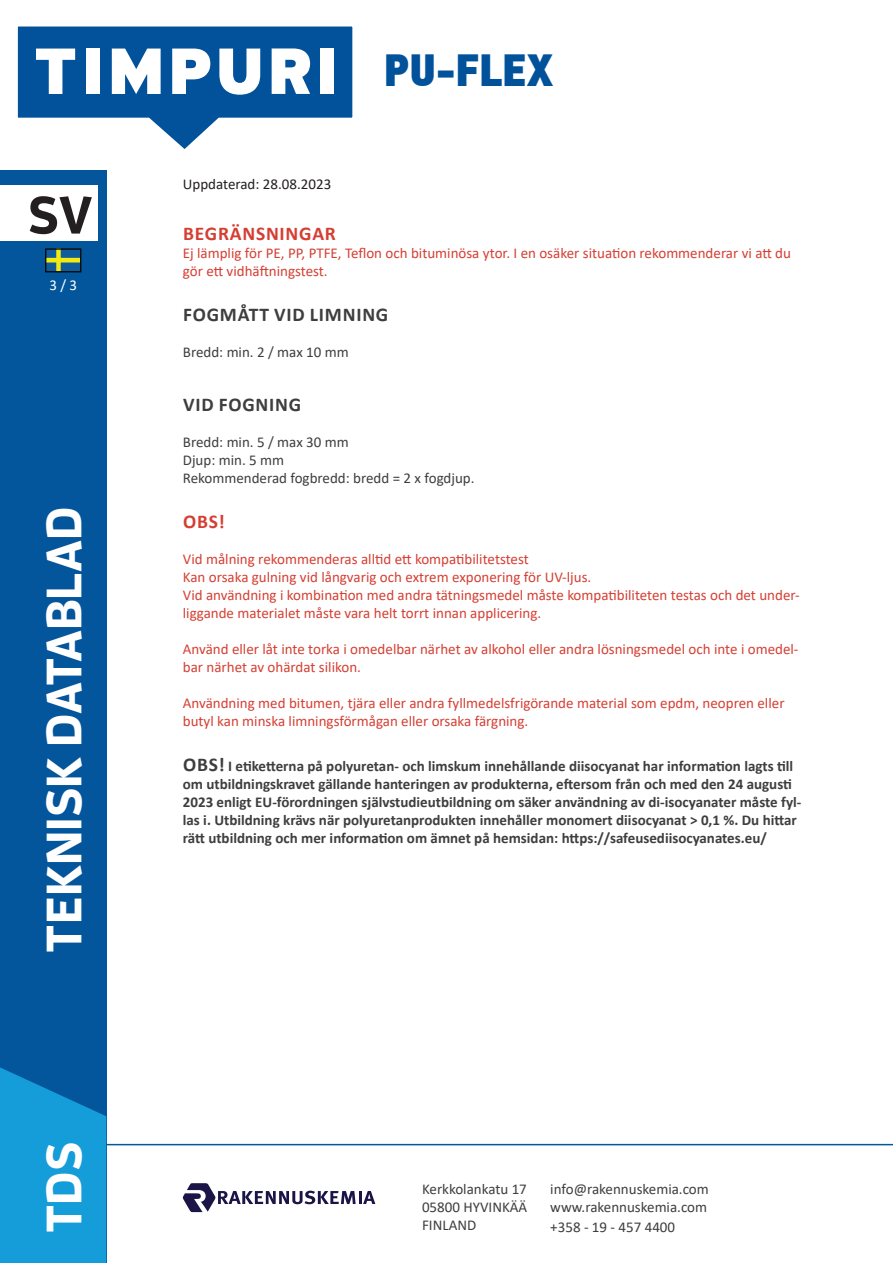
<style>
.page{position:relative;width:893px;height:1263px;background:#fff}
.page>*{position:absolute;margin:0;border:0;box-sizing:border-box;transform-origin:0 0}
.t1{font:700 52.5px "Enzo OT";color:#231f20}
.t2{font:700 49.5px "Enzo OT";color:#fff}
.t3{font:45px "PF Din Text Cond Pro X Black";color:#01529a}
.t4{font:700 19.5px "Calibri";letter-spacing:.04em;color:#3e3e3f}
.t5{font:700 19.5px "Calibri";letter-spacing:.04em;color:#d53f33}
.t6{font:15px/18px "Calibri";color:#d53f33}
.t7{font:700 15px/18px "Calibri";color:#3e3e3f}
.t8{font:15px/18px "Calibri";color:#3e3e3f;text-align:justify}
.t9{font:15px "Calibri";color:#231f20}
.t10{font:15px "Calibri";color:#fff}
.s1{font-size:19.5px}
</style>
<div class="page">
<div style="left:0;top:170px;width:106px;height:1093px;background:#03569c"></div>
<svg style="left:0;top:1067px;width:106px;height:196px;background:#1194d1"></svg>
<hr style="left:106px;top:1144px;width:787px;height:1px;background:#005c98">
<div style="left:0;top:186px;width:98px;height:55px;background:#fff"></div>
<svg style="left:17px;top:26px;width:336px;height:123px"></svg>
<svg style="left:182px;top:1183px;width:193px;height:29px"></svg>
<svg style="left:45px;top:248px;width:36px;height:24px"></svg>
<h1 class="t1" style="left:28px;top:182px;width:66px">SV</h1>
<p class="t10" style="left:49px;top:275px;width:29px">3 / 3</p>
<h2 class="t2" style="left:33px;top:952px;width:448px;rotate:-90deg">TEKNISK DATABLAD</h2>
<h2 class="t2" style="left:33px;top:1233px;width:93px;rotate:-90deg">TDS</h2>
<p class="t9" style="left:183px;top:173px;width:150px">Uppdaterad: 28.08.2023</p>
<h3 class="t3" style="left:384px;top:43px;width:171px">PU-FLEX</h3>
<h3 class="t5" style="left:183px;top:220px;width:154px">BEGRÄNSNINGAR</h3>
<p class="t6" style="left:183px;top:244px;width:610px">Ej lämplig för PE, PP, PTFE, Teflon och bituminösa ytor. I en osäker situation rekommenderar vi att du gör ett vidhäftningstest.</p>
<h3 class="t4" style="left:183px;top:301px;width:207px">FOGMÅTT VID LIMNING</h3>
<p class="t8" style="left:183px;top:343px;width:167px">Bredd: min. 2 / max 10 mm</p>
<h3 class="t4" style="left:183px;top:391px;width:120px">VID FOGNING</h3>
<p class="t8" style="left:183px;top:433px;width:293px;text-align:left">Bredd: min. 5 / max 30 mm<br>Djup: min. 5 mm<br>Rekommenderad fogbredd: bredd = 2 x fogdjup.</p>
<h3 class="t5" style="left:183px;top:508px;width:43px">OBS!</h3>
<p class="t6" style="left:183px;top:550px;width:618px">Vid målning rekommenderas alltid ett kompatibilitetstest<br>Kan orsaka gulning vid långvarig och extrem exponering för UV-ljus.<br>Vid användning i kombination med andra tätningsmedel måste kompatibiliteten testas och det under&shy;liggande materialet måste vara helt torrt innan applicering.</p>
<p class="t6" style="left:183px;top:640px;width:617px">Använd eller låt inte torka i omedelbar närhet av alkohol eller andra lösningsmedel och inte i omedel&shy;bar närhet av ohärdat silikon.</p>
<p class="t6" style="left:183px;top:694px;width:603px">Användning med bitumen, tjära eller andra fyllmedelsfrigörande material som epdm, neopren eller butyl kan minska limningsförmågan eller orsaka färgning.</p>
<p class="t7" style="left:183px;top:757px;width:620px"><span class="s1">OBS!</span> I etiketterna på polyuretan- och limskum innehållande diisocyanat har information lagts till om utbildningskravet gällande hanteringen av produkterna, eftersom från och med den 24 augusti 2023 enligt EU-förordningen självstudieutbildning om säker användning av di-isocyanater måste fyl&shy;las i. Utbildning krävs när polyuretanprodukten innehåller monomert diisocyanat &gt; 0,1 %. Du hittar rätt utbildning och mer information om ämnet på hemsidan: https://safeusediisocyanates.eu/</p>
<p class="t8" style="left:422px;top:1180px;width:107px">Kerkkolankatu 17<br>05800 HYVINKÄÄ FINLAND</p>
<p class="t8" style="left:550px;top:1180px;width:160px;line-height:18.6px">info@rakennuskemia.com www.rakennuskemia.com +358 - 19 - 457 4400</p>
</div>
